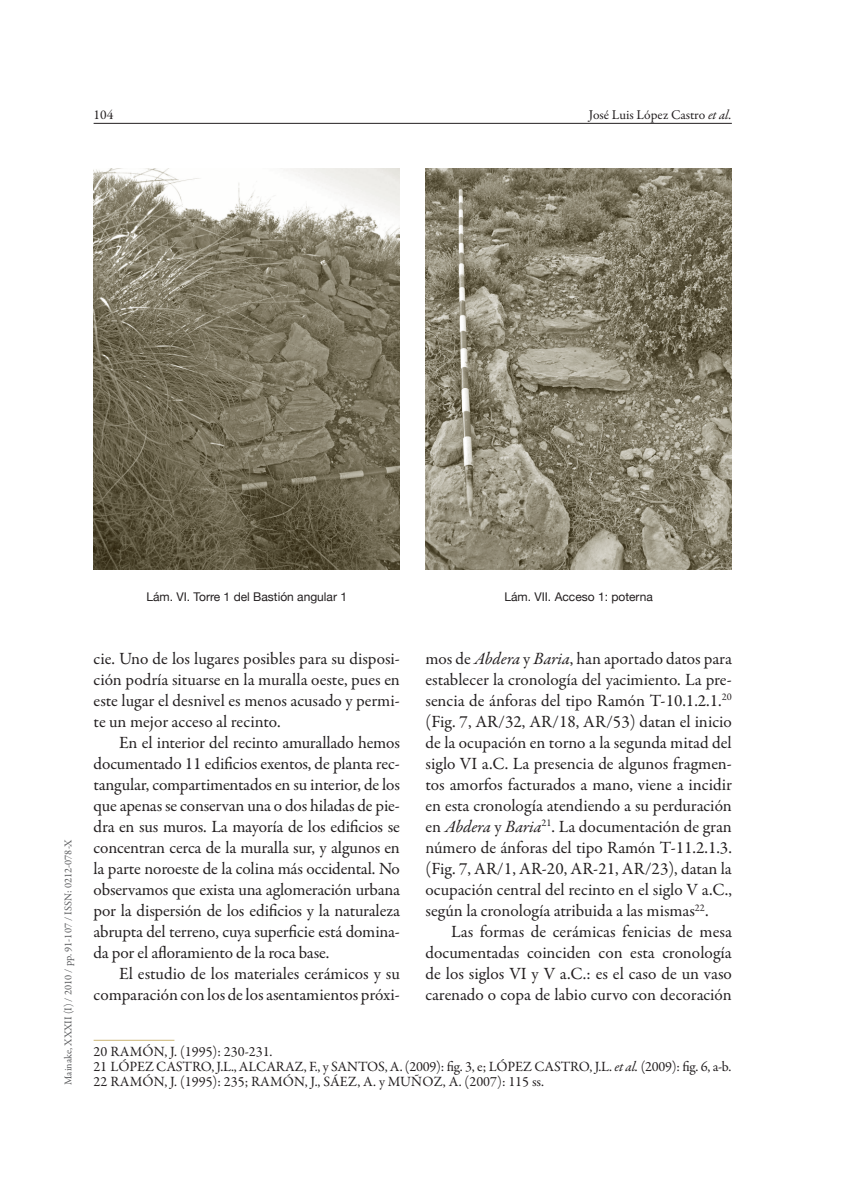
<style>
.page{position:relative;width:851px;height:1191px;background:#fff}
.page>*{position:absolute;margin:0;border:0;box-sizing:border-box;transform-origin:0 0}
.t1{font:17.25px/21px "Garamond Premr Pro";color:#231f20;text-align:justify}
.t2{font:14.25px/15px "Garamond Premr Pro";color:#231f20}
.t3{font:13.5px "Garamond Premr Pro";color:#231f20}
.t4{font:12px "Helvetica Neue";color:#231f20}
.t5{font:10.5px "Garamond Premr Pro";color:#57585a}
.s1{font-style:italic}
</style>
<div class="page">
<hr style="left:94px;top:123px;width:637px;height:1px;background:#231f20">
<img style="left:94px;top:168px;width:306px;height:402px">
<img style="left:425px;top:168px;width:306px;height:402px">
<hr style="left:94px;top:1040px;width:80px;height:1px;background:#ccb576">
<p class="t3" style="left:94px;top:107px;width:21px">104</p>
<p class="t3" style="left:589px;top:107px;width:144px">José Luis López Castro <span class="s1">et al.</span></p>
<p class="t5" style="left:62px;top:1084px;width:247px;rotate:-90deg">Mainake, XXXII (I) / 2010 / pp. 91-107 / ISSN: 0212-078-X</p>
<p class="t4" style="left:146px;top:589px;width:202px">Lám. VI. Torre 1 del Bastión angular 1</p>
<p class="t4" style="left:504px;top:589px;width:150px">Lám. VII. Acceso 1: poterna</p>
<p class="t1" style="left:94px;top:648px;width:308px">cie. Uno de los lugares posibles para su disposi&shy;ción podría situarse en la muralla oeste, pues en este lugar el desnivel es menos acusado y permi&shy;te un mejor acceso al recinto.</p>
<p class="t1" style="left:94px;top:732px;width:308px;text-indent:26px">En el interior del recinto amurallado hemos documentado 11 edificios exentos, de planta rec&shy;tangular, compartimentados en su interior, de los que apenas se conservan una o dos hiladas de pie&shy;dra en sus muros. La mayoría de los edificios se concentran cerca de la muralla sur, y algunos en la parte noroeste de la colina más occidental. No observamos que exista una aglomeración urbana por la dispersión de los edificios y la naturaleza abrupta del terreno, cuya superficie está domina&shy;da por el afloramiento de la roca base.</p>
<p class="t1" style="left:94px;top:963px;width:308px;text-align:right">El estudio de los materiales cerámicos y su comparación con los de los asentamientos próxi-</p>
<p class="t1" style="left:425px;top:648px;width:308px">mos de <span class="s1">Abdera</span> y <span class="s1">Baria</span>, han aportado datos para establecer la cronología del yacimiento. La pre&shy;sencia de ánforas del tipo Ramón T-10.1.2.1.<sup>20 </sup>(Fig. 7, AR/32, AR/18, AR/53) datan el inicio de la ocupación en torno a la segunda mitad del siglo VI a.C. La presencia de algunos fragmen&shy;tos amorfos facturados a mano, viene a incidir en esta cronología atendiendo a su perduración en <span class="s1">Abdera</span> y <span class="s1">Baria</span><sup>21</sup>. La documentación de gran número de ánforas del tipo Ramón T-11.2.1.3. (Fig. 7, AR/1, AR-20, AR-21, AR/23), datan la ocupación central del recinto en el siglo V a.C., según la cronología atribuida a las mismas<sup>22</sup>.</p>
<p class="t1" style="left:425px;top:921px;width:308px;text-indent:26px">Las formas de cerámicas fenicias de mesa documentadas coinciden con esta cronología de los siglos VI y V a.C.: es el caso de un vaso carenado o copa de labio curvo con decoración</p>
<p class="t2" style="left:94px;top:1044px;width:639px">20 RAMÓN, J. (1995): 230-231.<br>21 LÓPEZ CASTRO, J.L., ALCARAZ, F., y SANTOS, A. (2009): fig. 3, e; LÓPEZ CASTRO, J.L. <span class="s1">et al.</span> (2009): fig. 6, a-b.<br>22 RAMÓN, J. (1995): 235; RAMÓN, J., SÁEZ, A. y MUÑOZ, A. (2007): 115 ss.</p>
</div>
